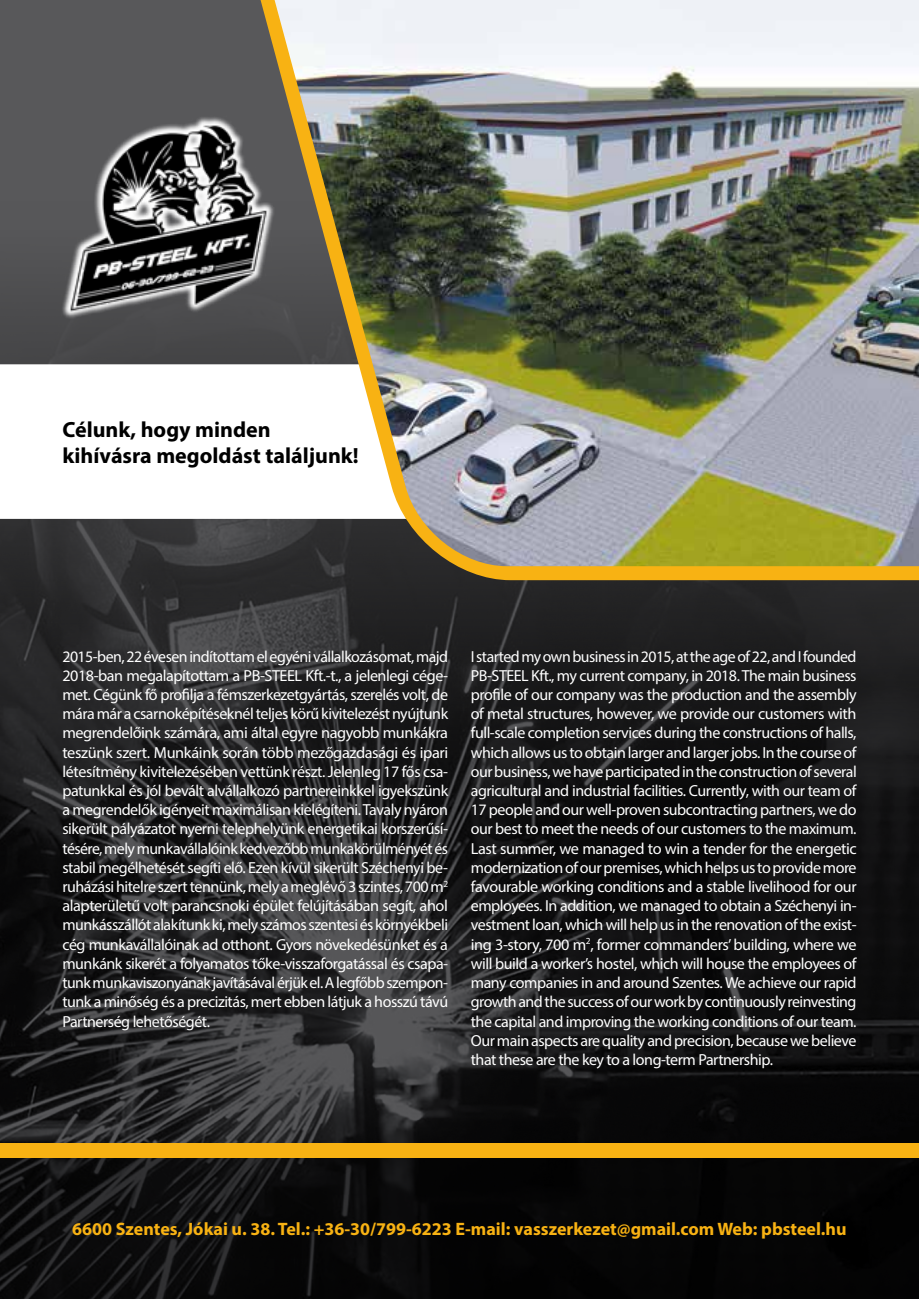
<style>
.page{position:relative;width:919px;height:1299px;background:#fff}
.page>*{position:absolute;margin:0;border:0;box-sizing:border-box;transform-origin:0 0}
.t1{font:700 22px/26.4px "Myriad Pro";color:#000}
.t2{font:700 18px "Myriad Pro";color:#f8b213}
.t3{font:16px/19.2px "Myriad Pro";letter-spacing:-.03em;color:#fff;text-align:justify}
</style>
<div class="page">
<div style="left:0;top:0;width:918px;height:1298px;background:#58585a"></div>
<img style="left:0;top:293px;width:918px;height:1005px">
<div style="left:0;top:364px;width:199px;height:155px;background:#fff"></div>
<img style="left:62px;top:119px;width:137px;height:199px">
<div style="left:0;top:1143px;width:918px;height:14px;background:#f8b213"></div>
<img style="left:199px;top:0;width:719px;height:587px">
<h1 class="t1" style="left:62px;top:415px;width:298px">Célunk, hogy minden kihívásra megoldást találjunk!</h1>
<p class="t3" style="left:62px;top:646px;width:387px">2015-ben, 22 évesen indítottam el egyéni vállalkozásomat, majd 2018-ban megalapítottam a PB-STEEL Kft.-t., a jelenlegi cége&shy;met. Cégünk fő profilja a fémszerkezetgyártás, szerelés volt, de mára már a csarnoképítéseknél teljes körű kivitelezést nyújtunk megrendelőink számára, ami által egyre nagyobb munkákra teszünk szert. Munkáink során több mezőgazdasági és ipari létesítmény kivitelezésében vettünk részt. Jelenleg 17 fős csa&shy;patunkkal és jól bevált alvállalkozó partnereinkkel igyekszünk a megrendelők igényeit maximálisan kielégíteni. Tavaly nyáron sikerült pályázatot nyerni telephelyünk energetikai korszerűsí&shy;tésére, mely munkavállalóink kedvezőbb munkakörülményét és stabil megélhetését segíti elő. Ezen kívül sikerült Széchenyi be&shy;ruházási hitelre szert tennünk, mely a meglévő 3 szintes, 700 m<sup>2 </sup>alapterületű volt parancsnoki épület felújításában segít, ahol munkásszállót alakítunk ki, mely számos szentesi és környékbeli cég munkavállalóinak ad otthont. Gyors növekedésünket és a munkánk sikerét a folyamatos tőke-visszaforgatással és csapa&shy;tunk munkaviszonyának javításával érjük el. A legfőbb szempon&shy;tunk a minőség és a precizitás, mert ebben látjuk a hosszú távú Partnerség lehetőségét.</p>
<p class="t3" style="left:471px;top:646px;width:387px">I started my own business in 2015, at the age of 22, and I founded PB-STEEL Kft., my current company, in 2018. The main business profile of our company was the production and the assembly of metal structures, however, we provide our customers with full-scale completion services during the constructions of halls, which allows us to obtain larger and larger jobs. In the course of our business, we have participated in the construction of several agricultural and industrial facilities. Currently, with our team of 17 people and our well-proven subcontracting partners, we do our best to meet the needs of our customers to the maximum.<br>Last summer, we managed to win a tender for the energetic modernization of our premises, which helps us to provide more favourable working conditions and a stable livelihood for our employees. In addition, we managed to obtain a Széchenyi in&shy;vestment loan, which will help us in the renovation of the exist&shy;ing 3-story, 700 m<sup>2</sup>, former commanders’ building, where we will build a worker’s hostel, which will house the employees of many companies in and around Szentes. We achieve our rapid growth and the success of our work by continuously reinvesting the capital and improving the working conditions of our team.<br>Our main aspects are quality and precision, because we believe that these are the key to a long-term Partnership.</p>
<p class="t2" style="left:72px;top:1217px;width:775px">6600 Szentes, Jókai u. 38. Tel.: +36-30/799-6223 E-mail: vasszerkezet@gmail.com Web: pbsteel.hu</p>
</div>
